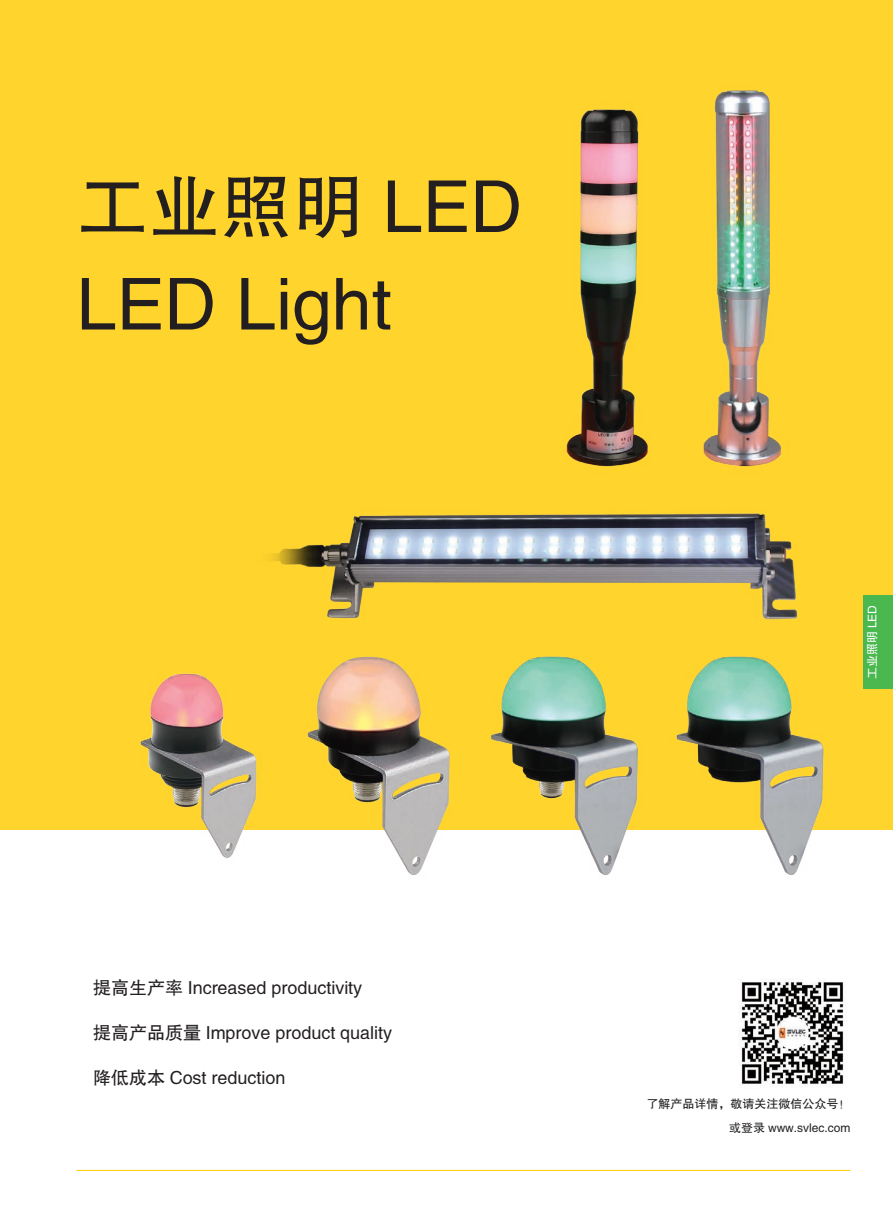
<style>
.page{position:relative;width:893px;height:1212px;background:#fff}
.page>*{position:absolute;margin:0;border:0;box-sizing:border-box;transform-origin:0 0}
.t1{font:72px "FZHTJW GB1 0";color:#231f20}
.t2{font:18px "FZHTJW GB1 0";color:#231f20}
.t3{font:12px "FZHTJW GB1 0";color:#231f20}
.t4{font:12px "FZHTJW GB1 0";color:#fff}
</style>
<div class="page">
<div style="left:0;top:0;width:893px;height:829px;background:#ffd42c"></div>
<img style="left:81px;top:90px;width:774px;height:785px">
<img style="left:739px;top:979px;width:105px;height:108px">
<hr style="left:77px;top:1170px;width:773px;height:1px;background:#feca0a">
<div style="left:863px;top:595px;width:30px;height:94px;background:#4ab84f"></div>
<p class="t1" style="left:77px;top:167px;width:447px">工业照明 LED</p>
<p class="t1" style="left:77px;top:265px;width:317px">LED Light</p>
<p class="t2" style="left:93px;top:977px;width:271px">提高生产率 Increased productivity</p>
<p class="t2" style="left:93px;top:1022px;width:300px">提高产品质量 Improve product quality</p>
<p class="t2" style="left:93px;top:1067px;width:194px">降低成本 Cost reduction</p>
<p class="t4" style="left:866px;top:679px;width:76px;rotate:-90deg">工业照明 LED</p>
<p class="t3" style="left:646px;top:1097px;width:205px">了解产品详情，敬请关注微信公众号！</p>
<p class="t3" style="left:729px;top:1121px;width:123px">或登录 www.svlec.com</p>
</div>
